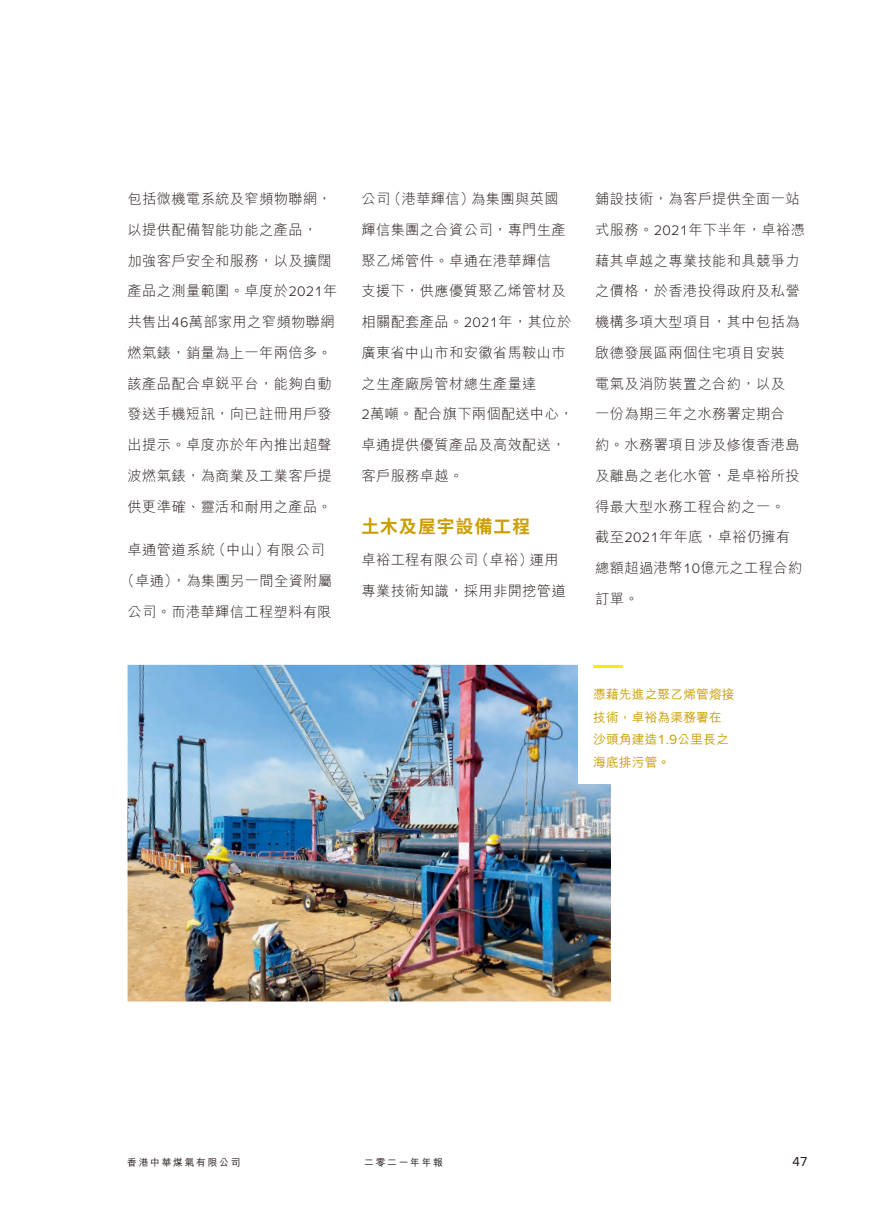
<style>
.page{position:relative;width:893px;height:1212px;background:#fff}
.page>*{position:absolute;margin:0;border:0;box-sizing:border-box;transform-origin:0 0}
.t1{font:700 18px "Noto Sans HK";letter-spacing:.07em;color:#ca9e04}
.t2{font:300 14.25px/30.8px "M Hei HK";letter-spacing:.025em;color:#231916}
.t3{font:13.5px "Proxima Nova";color:#231916}
.t4{font:500 12.75px/22.5px "M Hei HK";letter-spacing:.01em;color:#ca9e04}
.t5{font:500 9.75px "M Hei HK";letter-spacing:.18em;color:#231916}
.s1{font-family:"Proxima Nova"}
.s2{font-family:"Proxima Nova";font-weight:400;font-size:13.8px}
</style>
<div class="page">
<img style="left:128px;top:665px;width:483px;height:336px">
<div style="left:578px;top:640px;width:169px;height:43px;background:#fff"></div>
<hr style="left:593px;top:665px;width:30px;height:3px;background:#f4eb08">
<div style="left:578px;top:673px;width:169px;height:110px;background:#fff"></div>
<p class="t2" style="left:128px;top:183px;width:211px">包括微機電系統及窄頻物聯網，以提供配備智能功能之產品，<br>加強客戶安全和服務，以及擴闊產品之測量範圍。卓度於<span class="s1">2021</span>年共售出<span class="s1">46</span>萬部家用之窄頻物聯網燃氣錶，銷量為上一年兩倍多。該產品配合卓銳平台，能夠自動發送手機短訊，向已註冊用戶發出提示。卓度亦於年內推出超聲波燃氣錶，為商業及工業客戶提供更準確、靈活和耐用之產品。</p>
<p class="t2" style="left:120px;top:534px;width:213px;text-align:center">卓通管道系統（中山）有限公司（卓通），為集團另一間全資附屬公司。而港華輝信工程塑料有限</p>
<p class="t2" style="left:361px;top:183px;width:214px">公司（港華輝信）為集團與英國輝信集團之合資公司，專門生產聚乙烯管件。卓通在港華輝信<br>支援下，供應優質聚乙烯管材及相關配套產品。<span class="s1">2021</span>年，其位於廣東省中山市和安徽省馬鞍山巿之生產廠房管材總生產量達<br><span class="s1">2</span>萬噸。配合旗下兩個配送中心，卓通提供優質產品及高效配送，客戶服務卓越。</p>
<p class="t1" style="left:361px;top:516px;width:170px">土木及屋宇設備工程</p>
<p class="t2" style="left:361px;top:544px;width:206px">卓裕工程有限公司（卓裕）運用專業技術知識，採用非開挖管道</p>
<p class="t2" style="left:595px;top:183px;width:211px">鋪設技術，為客戶提供全面一站式服務。<span class="s1">2021</span>年下半年，卓裕憑藉其卓越之專業技能和具競爭力之價格，於香港投得政府及私營機構多項大型項目，其中包括為啟德發展區兩個住宅項目安裝<br>電氣及消防裝置之合約，以及<br>一份為期三年之水務署定期合<br>約。水務署項目涉及修復香港島及離島之老化水管，是卓裕所投得最大型水務工程合約之一。<br>截至<span class="s1">2021</span>年年底，卓裕仍擁有總額超過港幣<span class="s1">10</span>億元之工程合約訂單。</p>
<p class="t4" style="left:593px;top:682px;width:143px">憑藉先進之聚乙烯管熔接技術，卓裕為渠務署在沙頭角建造<span class="s2">1.9</span>公里長之海底排污管。</p>
<p class="t5" style="left:127px;top:1156px;width:115px">香港中華煤氣有限公司</p>
<p class="t5" style="left:364px;top:1156px;width:80px">二零二一年年報</p>
<p class="t3" style="left:792px;top:1151px;width:17px">47</p>
</div>
